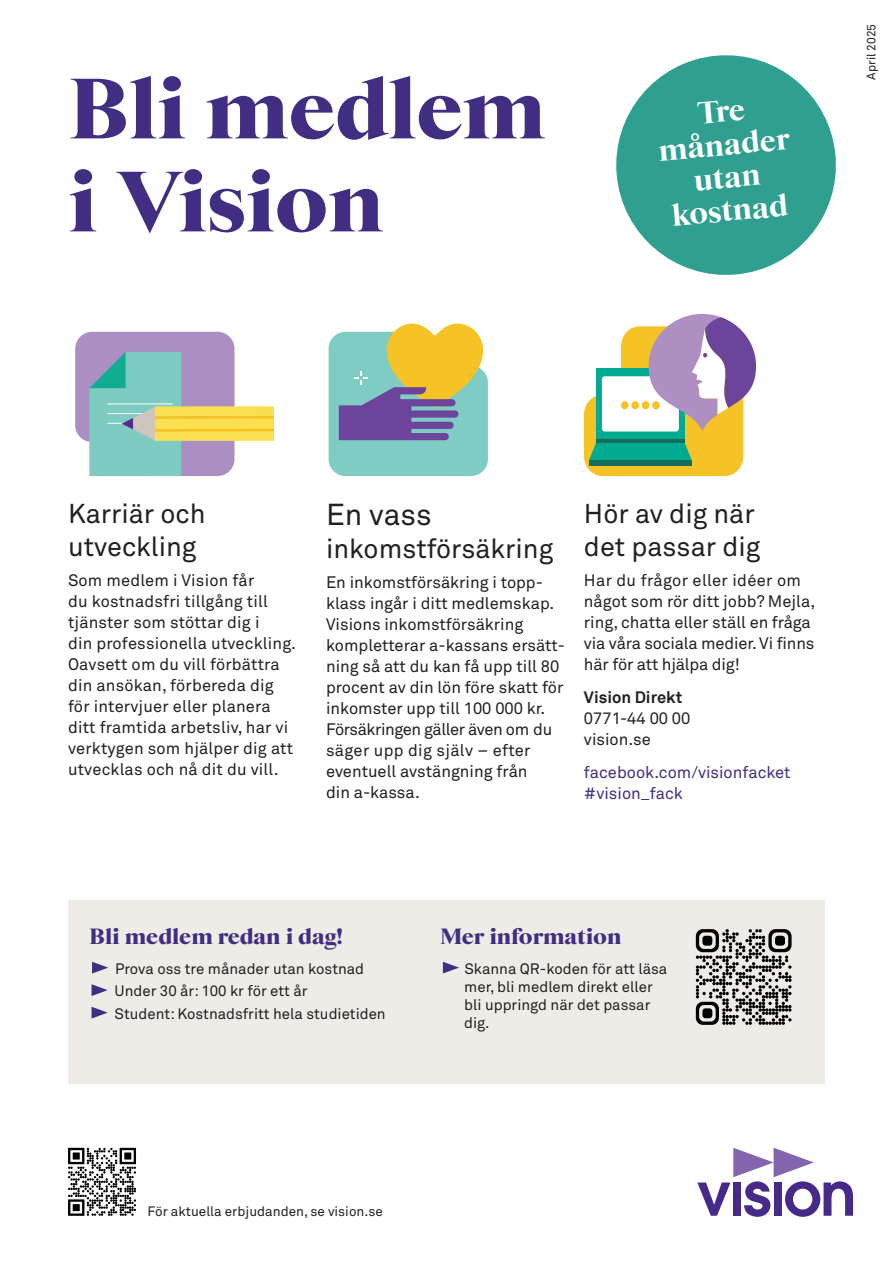
<style>
.page{position:relative;width:893px;height:1263px;background:#fff}
.page>*{position:absolute;margin:0;border:0;box-sizing:border-box;transform-origin:0 0}
.t1{font:900 87px/93px "Starling";color:#412d81}
.t2{font:800 31.5px/33px "Starling";color:#fff;text-align:center}
.t3{font:30px "Akkurat";color:#231f20}
.t4{font:27px/33px "Akkurat";color:#231f20}
.t5{font:900 22.5px "Starling";color:#412d81}
.t6{font:16.5px/21px "Akkurat";color:#231f20}
.t7{font:16.5px/21px "Akkurat";color:#412d81}
.t8{font:700 16.5px "Akkurat";color:#231f20}
.t9{font:15px/18px "Akkurat";color:#231f20}
.t10{font:13.5px "Akkurat";color:#231f20}
.t11{font:12px "Akkurat";color:#231f20}
</style>
<div class="page">
<svg style="left:616px;top:55px;width:220px;height:220px;fill:#2fa090"></svg>
<svg style="left:697px;top:1148px;width:156px;height:69px"></svg>
<div style="left:68px;top:900px;width:757px;height:183px;background:#efece8"></div>
<svg style="left:92px;top:962px;width:16px;height:11px"></svg>
<svg style="left:92px;top:984px;width:16px;height:12px"></svg>
<svg style="left:92px;top:1007px;width:16px;height:11px"></svg>
<svg style="left:443px;top:962px;width:16px;height:11px"></svg>
<svg style="left:329px;top:323px;width:159px;height:153px;background:#9db49b"></svg>
<svg style="left:584px;top:314px;width:172px;height:162px"></svg>
<div style="left:621px;top:401px;width:8px;height:8px;background:#f6c327;border-radius:50%"></div>
<div style="left:631px;top:401px;width:8px;height:8px;background:#f6c327;border-radius:50%"></div>
<div style="left:642px;top:401px;width:7px;height:8px;background:#f6c327;border-radius:50%"></div>
<div style="left:652px;top:401px;width:8px;height:8px;background:#f6c327;border-radius:50%"></div>
<svg style="left:75px;top:332px;width:159px;height:144px;background:#97afc2"></svg>
<div style="left:155px;top:417px;width:119px;height:13px;background:#fadf50"></div>
<div style="left:155px;top:431px;width:119px;height:10px;background:#fadf50"></div>
<div style="left:155px;top:406px;width:119px;height:11px;background:#fadf50"></div>
<hr style="left:155px;top:416px;width:119px;height:3px;background:#f6c327">
<hr style="left:155px;top:429px;width:119px;height:3px;background:#f6c327">
<svg style="left:68px;top:1148px;width:68px;height:68px"></svg>
<svg style="left:696px;top:929px;width:96px;height:96px"></svg>
<div style="left:702px;top:1008px;width:10px;height:10px;background:#000001;border-radius:3px"></div>
<h1 class="t1" style="left:68px;top:64px;width:479px">Bli medlem i Vision</h1>
<h2 class="t2" style="left:654px;top:101px;width:133px;rotate:-5deg">Tre månader utan kostnad</h2>
<p class="t11" style="left:864px;top:80px;width:57px;rotate:-90deg">April 2025</p>
<h3 class="t4" style="left:68px;top:498px;width:139px">Karriär och utveckling</h3>
<p class="t6" style="left:68px;top:570px;width:229px">Som medlem i Vision får<br>du kostnadsfri tillgång till tjänster som stöttar dig i<br>din professionella utveckling.<br>Oavsett om du vill förbättra din ansökan, förbereda dig för intervjuer eller planera ditt framtida arbetsliv, har vi verktygen som hjälper dig att utvecklas och nå dit du vill.</p>
<h3 class="t3" style="left:326px;top:497px;width:107px">En vass</h3>
<h3 class="t4" style="left:326px;top:533px;width:229px">inkomstförsäkring</h3>
<p class="t6" style="left:326px;top:572px;width:241px">En inkomstförsäkring i topp&shy;klass ingår i ditt medlemskap.<br>Visions inkomstförsäkring kompletterar a-kassans ersätt&shy;ning så att du kan få upp till 80 procent av din lön före skatt för inkomster upp till 100 000 kr.<br>Försäkringen gäller även om du säger upp dig själv − efter eventuell avstängning från<br>din a-kassa.</p>
<h3 class="t4" style="left:584px;top:498px;width:178px">Hör av dig när det passar dig</h3>
<p class="t6" style="left:584px;top:570px;width:233px">Har du frågor eller idéer om något som rör ditt jobb? Mejla, ring, chatta eller ställ en fråga via våra sociala medier. Vi finns här för att hjälpa dig!</p>
<p class="t8" style="left:584px;top:687px;width:100px">Vision Direkt</p>
<p class="t6" style="left:584px;top:708px;width:108px">0771-44 00 00 vision.se</p>
<p class="t7" style="left:584px;top:762px;width:208px">facebook.com/visionfacket #vision_fack</p>
<h3 class="t5" style="left:89px;top:922px;width:255px">Bli medlem redan i dag!</h3>
<p class="t9" style="left:115px;top:957px;width:273px;line-height:22.5px">Prova oss tre månader utan kostnad<br>Under 30 år: 100 kr för ett år<br>Student: Kostnadsfritt hela studietiden</p>
<h3 class="t5" style="left:440px;top:922px;width:183px">Mer information</h3>
<p class="t9" style="left:464px;top:960px;width:205px">Skanna QR-koden för att läsa mer, bli medlem direkt eller bli uppringd när det passar dig.</p>
<p class="t10" style="left:147px;top:1203px;width:237px">För aktuella erbjudanden, se vision.se</p>
</div>
